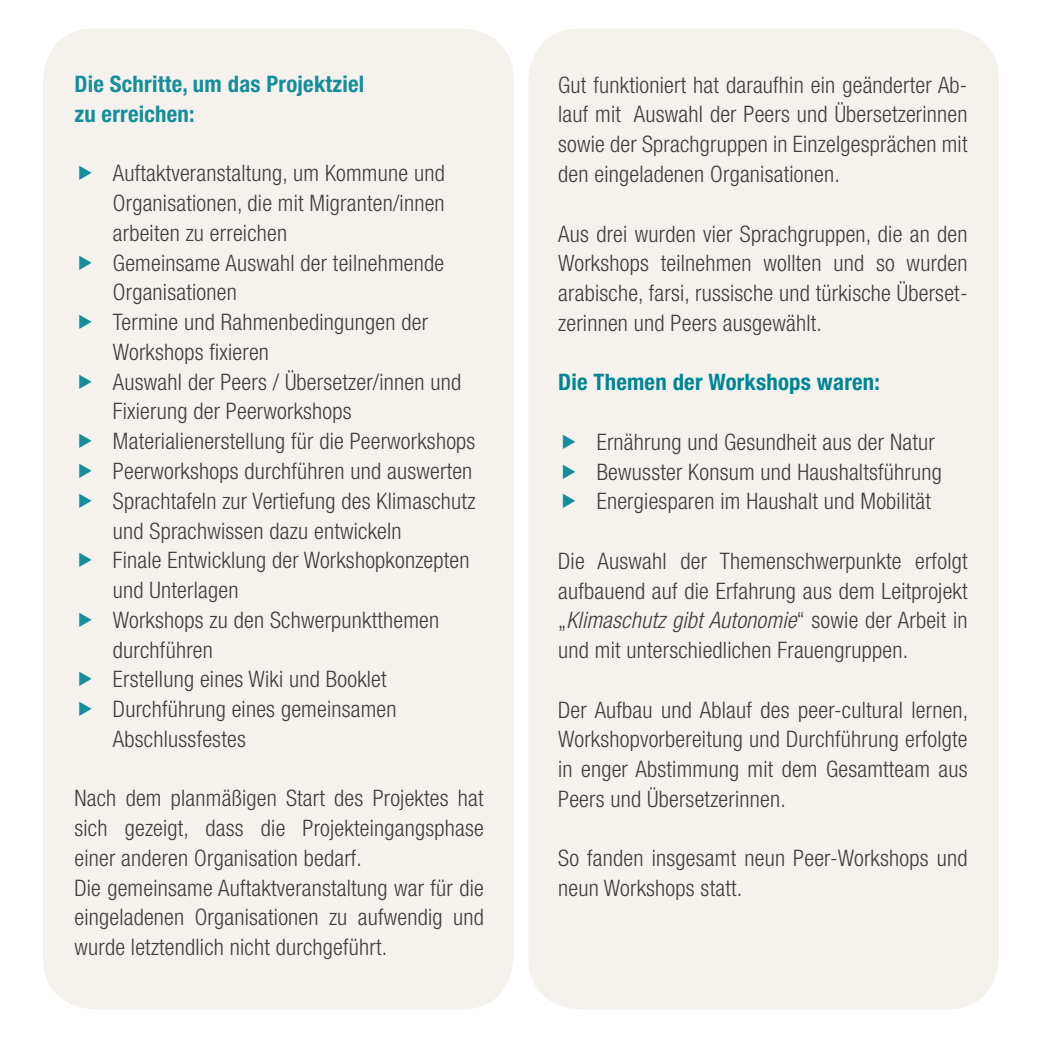
<style>
.page{position:relative;width:1042px;height:1042px;background:#fff}
.page>*{position:absolute;margin:0;border:0;box-sizing:border-box;transform-origin:0 0}
.t1{font:300 condensed 22.75px/29.8px "Helvetica Neue";letter-spacing:.01em;color:#3e3e3f}
.t2{font:700 condensed 22.75px/29.8px "Helvetica Neue";letter-spacing:.01em;color:#148d9c}
.t3{font:700 condensed 22.75px "Helvetica Neue";letter-spacing:.01em;color:#018595}
.s1{font-style:italic}
</style>
<div class="page">
<div style="left:528px;top:28px;width:471px;height:981px;background:#f5f2ee;border-radius:52px"></div>
<div style="left:43px;top:28px;width:470px;height:981px;background:#f5f2ee;border-radius:52px"></div>
<p class="t2" style="left:74px;top:69px;width:291px">Die Schritte, um das Projektziel zu erreichen:</p>
<p class="t1" style="left:113px;top:158px;width:364px">Auftaktveranstaltung, um Kommune und<br>Organisationen, die mit Migranten/innen arbeiten zu erreichen<br>Gemeinsame Auswahl der teilnehmende<br>Organisationen<br>Termine und Rahmenbedingungen der<br>Workshops fixieren<br>Auswahl der Peers / Übersetzer/innen und<br>Fixierung der Peerworkshops<br>Materialienerstellung für die Peerworkshops<br>Peerworkshops durchführen und auswerten<br>Sprachtafeln zur Vertiefung des Klimaschutz und Sprachwissen dazu entwickeln<br>Finale Entwicklung der Workshopkonzepten und Unterlagen<br>Workshops zu den Schwerpunktthemen durchführen<br>Erstellung eines Wiki und Booklet<br>Durchführung eines gemeinsamen<br>Abschlussfestes</p>
<p class="t1" style="left:74px;top:783px;width:411px">Nach dem planmäßigen Start des Projektes hat sich gezeigt, dass die Projekteingangsphase einer anderen Organisation bedarf.<br>Die gemeinsame Auftaktveranstaltung war für die eingeladenen Organisationen zu aufwendig und wurde letztendlich nicht durchgeführt.</p>
<p class="t1" style="left:558px;top:70px;width:411px;text-align:justify">Gut funktioniert hat daraufhin ein geänderter Ab&shy;lauf mit Auswahl der Peers und Übersetzerinnen sowie der Sprachgruppen in Einzelgesprächen mit den eingeladenen Organisationen.</p>
<p class="t1" style="left:558px;top:218px;width:411px;text-align:justify">Aus drei wurden vier Sprachgruppen, die an den Workshops teilnehmen wollten und so wurden arabische, farsi, russische und türkische Überset&shy;zerinnen und Peers ausgewählt.</p>
<p class="t3" style="left:558px;top:368px;width:323px">Die Themen der Workshops waren:</p>
<p class="t1" style="left:597px;top:427px;width:347px">Ernährung und Gesundheit aus der Natur<br>Bewusster Konsum und Haushaltsführung<br>Energiesparen im Haushalt und Mobilität</p>
<p class="t1" style="left:558px;top:546px;width:411px;text-align:justify">Die Auswahl der Themenschwerpunkte erfolgt aufbauend auf die Erfahrung aus dem Leitprojekt „<span class="s1">Klimaschutz gibt Autonomie</span>“ sowie der Arbeit in und mit unterschiedlichen Frauengruppen.</p>
<p class="t1" style="left:558px;top:694px;width:412px;text-align:justify">Der Aufbau und Ablauf des peer-cultural lernen, Workshopvorbereitung und Durchführung erfolgte in enger Abstimmung mit dem Gesamtteam aus Peers und Übersetzerinnen.</p>
<p class="t1" style="left:558px;top:843px;width:411px">So fanden insgesamt neun Peer-Workshops und neun Workshops statt.</p>
</div>
